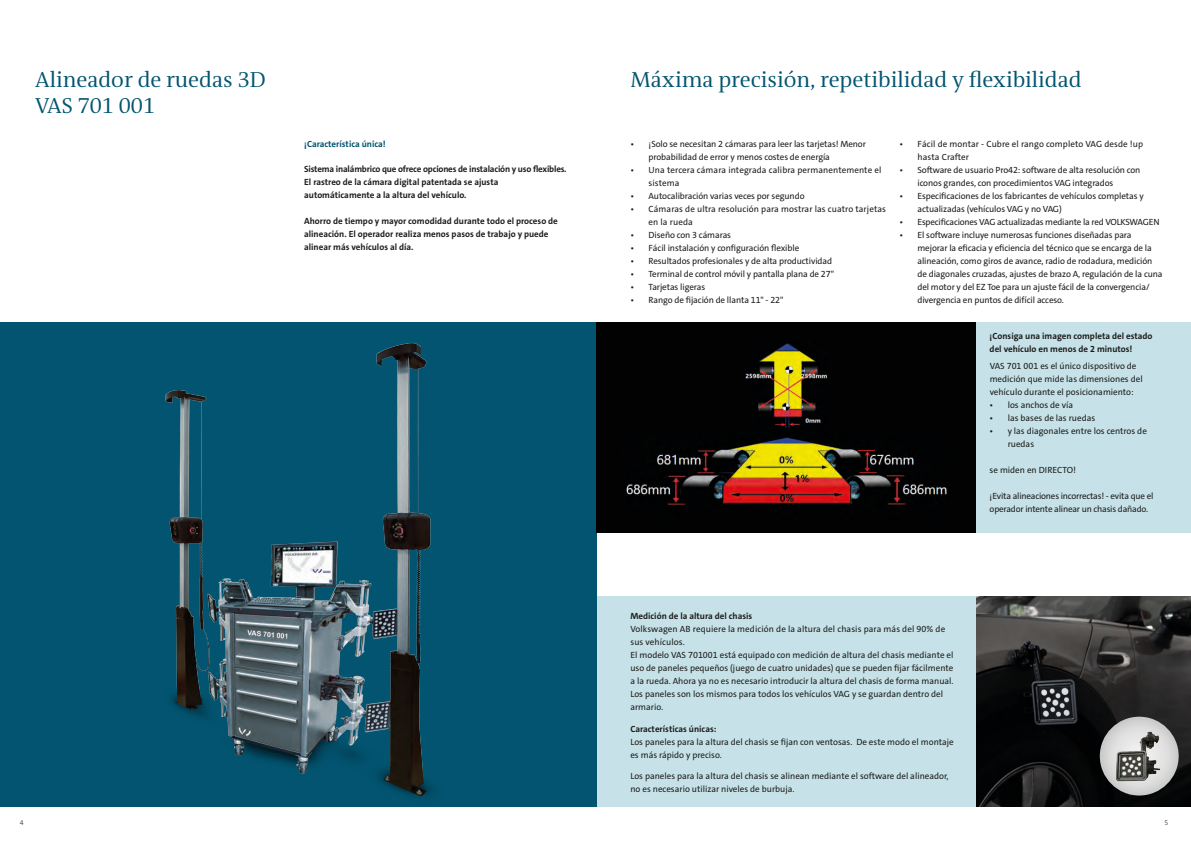
<style>
.page{position:relative;width:1191px;height:842px;background:#fff}
.page>*{position:absolute;margin:0;border:0;box-sizing:border-box;transform-origin:0 0}
.t1{font:22px "VWAG The Antiqua";color:#025470}
.t2{font:9px/13px "VWAG The Sans";letter-spacing:-.01em;color:#1d1d1b}
.t3{font:700 9px/13px "VWAG The Sans";color:#1d1d1b}
.t4{font:9px/13px "VWAG The Sans";letter-spacing:.01em;color:#1d1d1b}
.t5{font:700 9px "VWAG The Sans";letter-spacing:-.02em;color:#1d1d1b}
.t6{font:700 9px "VWAG The Sans";color:#025470}
.t7{font:300 7px "VWAG The Sans";color:#1d1d1b}
</style>
<div class="page">
<div style="left:596px;top:596px;width:380px;height:211px;background:#c6e2e8"></div>
<div style="left:0;top:322px;width:596px;height:485px;background:#025470"></div>
<img style="left:165px;top:342px;width:267px;height:455px">
<div style="left:596px;top:322px;width:380px;height:211px;background:#020203"></div>
<div style="left:976px;top:322px;width:215px;height:211px;background:#c6e2e8"></div>
<img style="left:976px;top:596px;width:215px;height:211px">
<img style="left:626px;top:437px;width:321px;height:68px">
<img style="left:745px;top:343px;width:82px;height:85px">
<svg style="left:1099px;top:717px;width:79px;height:78px"></svg>
<img style="left:1110px;top:728px;width:55px;height:56px">
<p class="t1" style="left:35px;top:65px;width:232px">Alineador de ruedas 3D</p>
<p class="t1" style="left:35px;top:91px;width:122px">VAS 701 001</p>
<p class="t6" style="left:304px;top:138px;width:83px">¡Característica única!</p>
<p class="t5" style="left:304px;top:163px;width:264px">Sistema inalámbrico que ofrece opciones de instalación y uso flexibles.</p>
<p class="t3" style="left:304px;top:176px;width:196px">El rastreo de la cámara digital patentada se ajusta automáticamente a la altura del vehículo.</p>
<p class="t3" style="left:304px;top:215px;width:255px">Ahorro de tiempo y mayor comodidad durante todo el proceso de alineación. El operador realiza menos pasos de trabajo y puede alinear más vehículos al día.</p>
<p class="t1" style="left:630px;top:65px;width:453px">Máxima precisión, repetibilidad y flexibilidad</p>
<p class="t2" style="left:648px;top:137px;width:219px;text-indent:-18px">• ¡Solo se necesitan 2 cámaras para leer las tarjetas! Menor probabilidad de error y menos costes de energía</p>
<p class="t4" style="left:648px;top:163px;width:234px;text-indent:-18px">• Una tercera cámara integrada calibra permanentemente el sistema</p>
<p class="t2" style="left:630px;top:189px;width:175px">• Autocalibración varias veces por segundo</p>
<p class="t4" style="left:648px;top:202px;width:239px;text-indent:-18px">• Cámaras de ultra resolución para mostrar las cuatro tarjetas en la rueda</p>
<p class="t2" style="left:630px;top:228px;width:102px">• Diseño con 3 cámaras</p>
<p class="t2" style="left:630px;top:241px;width:170px">• Fácil instalación y configuración flexible</p>
<p class="t2" style="left:630px;top:254px;width:203px">• Resultados profesionales y de alta productividad</p>
<p class="t2" style="left:630px;top:267px;width:205px">• Terminal de control móvil y pantalla plana de 27"</p>
<p class="t2" style="left:630px;top:280px;width:76px">• Tarjetas ligeras</p>
<p class="t2" style="left:630px;top:293px;width:154px">• Rango de fijación de llanta 11" - 22"</p>
<p class="t4" style="left:917px;top:137px;width:227px;text-indent:-18px">• Fácil de montar - Cubre el rango completo VAG desde !up hasta Crafter</p>
<p class="t2" style="left:917px;top:163px;width:224px;text-indent:-18px">• Software de usuario Pro42: software de alta resolución con iconos grandes, con procedimientos VAG integrados</p>
<p class="t2" style="left:917px;top:189px;width:228px;text-indent:-18px">• Especificaciones de los fabricantes de vehículos completas y actualizadas (vehículos VAG y no VAG)</p>
<p class="t2" style="left:899px;top:215px;width:262px">• Especificaciones VAG actualizadas mediante la red VOLKSWAGEN</p>
<p class="t2" style="left:917px;top:228px;width:247px;text-indent:-18px">• El software incluye numerosas funciones diseñadas para mejorar la eficacia y eficiencia del técnico que se encarga de la alineación, como giros de avance, radio de rodadura, medición de diagonales cruzadas, ajustes de brazo A, regulación de la cuna del motor y del EZ Toe para un ajuste fácil de la convergencia/ divergencia en puntos de difícil acceso.</p>
<p class="t3" style="left:989px;top:329px;width:164px">¡Consiga una imagen completa del estado del vehículo en menos de 2 minutos!</p>
<p class="t2" style="left:989px;top:359px;width:154px">VAS 701 001 es el único dispositivo de medición que mide las dimensiones del vehículo durante el posicionamiento:</p>
<p class="t2" style="left:989px;top:398px;width:85px">• los anchos de vía</p>
<p class="t2" style="left:989px;top:411px;width:107px">• las bases de las ruedas</p>
<p class="t2" style="left:1007px;top:424px;width:141px;text-indent:-18px">• y las diagonales entre los centros de ruedas</p>
<p class="t2" style="left:989px;top:463px;width:88px">se miden en DIRECTO!</p>
<p class="t2" style="left:989px;top:489px;width:165px">¡Evita alineaciones incorrectas! - evita que el operador intente alinear un chasis dañado.</p>
<p class="t3" style="left:630px;top:609px;width:123px">Medición de la altura del chasis</p>
<p class="t4" style="left:630px;top:622px;width:316px">Volkswagen AB requiere la medición de la altura del chasis para más del 90% de sus vehículos.</p>
<p class="t2" style="left:630px;top:648px;width:325px;text-align:justify">El modelo VAS 701001 está equipado con medición de altura del chasis mediante el uso de paneles pequeños (juego de cuatro unidades) que se pueden fijar fácilmente a la rueda. Ahora ya no es necesario introducir la altura del chasis de forma manual.</p>
<p class="t2" style="left:630px;top:687px;width:314px">Los paneles son los mismos para todos los vehículos VAG y se guardan dentro del armario.</p>
<p class="t3" style="left:630px;top:722px;width:88px">Características únicas:</p>
<p class="t2" style="left:630px;top:735px;width:325px">Los paneles para la altura del chasis se fijan con ventosas. De este modo el montaje es más rápido y preciso.</p>
<p class="t2" style="left:630px;top:769px;width:320px">Los paneles para la altura del chasis se alinean mediante el software del alineador, no es necesario utilizar niveles de burbuja.</p>
<p class="t7" style="left:20px;top:818px;width:5px">4</p>
<p class="t7" style="left:1164px;top:818px;width:5px">5</p>
</div>
